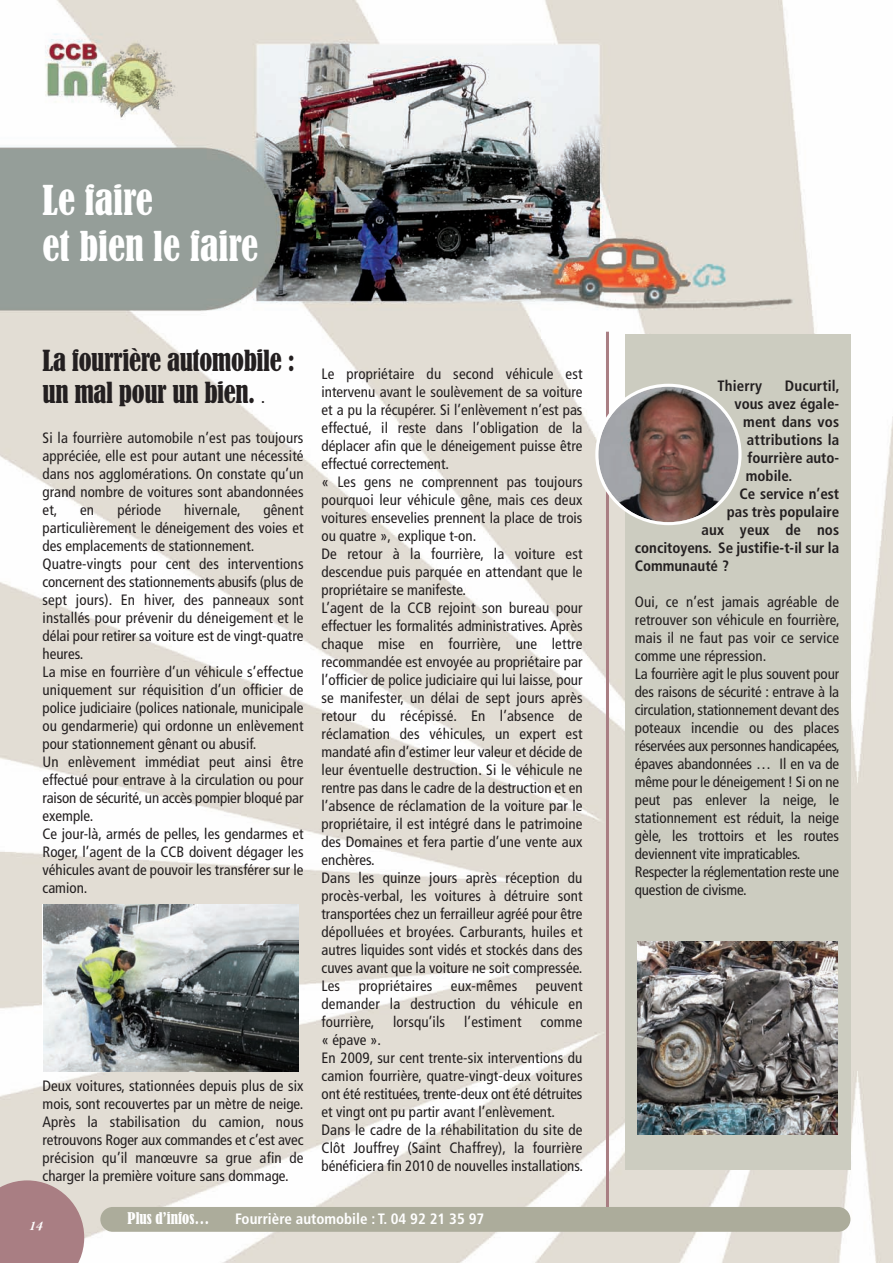
<style>
.page{position:relative;width:893px;height:1263px;background:#fff}
.page>*{position:absolute;margin:0;border:0;box-sizing:border-box;transform-origin:0 0}
.t1{font:condensed 38.25px/45.9px "Bernard";color:#fff}
.t2{font:condensed 27px/32.4px "Bernard";letter-spacing:-.015em;color:#231f20}
.t3{font:condensed 15px/18px "Frutiger";color:#231f20}
.t4{font:700 condensed 15px "Frutiger";color:#231f20}
.t5{font:700 condensed 15px "Frutiger";color:#fff}
.t6{font:condensed 15px "Bernard";color:#fff}
.t7{font:italic 700 13.5px "Garamond Premr Pro";color:#fff}
.s1{font-family:"Frutiger";font-weight:700;font-size:15px}
</style>
<div class="page">
<img style="left:0;top:0;width:893px;height:1263px">
<svg style="left:0;top:1180px;width:84px;height:83px;background:#af898c"></svg>
<hr style="left:606px;top:332px;width:3px;height:888px;background:#a97e83">
<div style="left:625px;top:334px;width:225px;height:835px;background:#ccccc0"></div>
<img style="left:43px;top:904px;width:255px;height:167px">
<svg style="left:595px;top:384px;width:147px;height:141px"></svg>
<img style="left:637px;top:941px;width:201px;height:193px">
<div style="left:100px;top:1207px;width:750px;height:25px;background:#acac9b;border-radius:12px"></div>
<h1 class="t1" style="left:43px;top:179px;width:217px">Le faire<br>et bien le faire</h1>
<h2 class="t2" style="left:43px;top:345px;width:254px">La fourrière automobile : un mal pour un bien. <span class="s1">.</span></h2>
<p class="t3" style="left:43px;top:430px;width:263px;text-align:justify">Si la fourrière automobile n’est pas toujours appréciée, elle est pour autant une nécessité dans nos agglomérations. On constate qu’un grand nombre de voitures sont abandonnées et,</p>
<p class="t3" style="left:80px;top:502px;width:16px">en</p>
<p class="t3" style="left:117px;top:502px;width:45px">période</p>
<p class="t3" style="left:184px;top:502px;width:58px">hivernale,</p>
<p class="t3" style="left:43px;top:502px;width:263px;text-indent:221px">gênent particulièrement le déneigement des voies et des emplacements de stationnement.<br>Quatre-vingts pour cent des interventions concernent des stationnements abusifs (plus de sept jours). En hiver, des panneaux sont installés pour prévenir du déneigement et le délai pour retirer sa voiture est de vingt-quatre heures.<br>La mise en fourrière d’un véhicule s’effectue uniquement sur réquisition d’un officier de police judiciaire (polices nationale, municipale ou gendarmerie) qui ordonne un enlèvement pour stationnement gênant ou abusif.<br>Un enlèvement immédiat peut ainsi être effectué pour entrave à la circulation ou pour raison de sécurité, un accès pompier bloqué par exemple.<br>Ce jour-là, armés de pelles, les gendarmes et Roger, l’agent de la CCB doivent dégager les véhicules avant de pouvoir les transférer sur le camion.</p>
<p class="t3" style="left:43px;top:1078px;width:263px;text-align:justify">Deux voitures, stationnées depuis plus de six mois, sont recouvertes par un mètre de neige.<br>Après la stabilisation du camion, nous retrouvons Roger aux commandes et c’est avec précision qu’il manœuvre sa grue afin de charger la première voiture sans dommage.</p>
<p class="t3" style="left:322px;top:366px;width:263px">Le propriétaire du second véhicule est intervenu avant le soulèvement de sa voiture et a pu la récupérer. Si l’enlèvement n’est pas effectué, il reste dans l’obligation de la déplacer afin que le déneigement puisse être effectué correctement.<br>« Les gens ne comprennent pas toujours pourquoi leur véhicule gêne, mais ces deux voitures ensevelies prennent la place de trois ou quatre », explique t-on.<br>De retour à la fourrière, la voiture est descendue puis parquée en attendant que le propriétaire se manifeste.<br>L’agent de la CCB rejoint son bureau pour effectuer les formalités administratives. Après chaque mise en fourrière, une lettre recommandée est envoyée au propriétaire par l’officier de police judiciaire qui lui laisse, pour se manifester, un délai de sept jours après retour du récépissé. En l’absence de réclamation des véhicules, un expert est mandaté afin d’estimer leur valeur et décide de leur éventuelle destruction. Si le véhicule ne rentre pas dans le cadre de la destruction et en l’absence de réclamation de la voiture par le propriétaire, il est intégré dans le patrimoine des Domaines et fera partie d’une vente aux enchères.<br>Dans les quinze jours après réception du procès-verbal, les voitures à détruire sont transportées chez un ferrailleur agréé pour être dépolluées et broyées. Carburants, huiles et autres liquides sont vidés et stockés dans des cuves avant que la voiture ne soit compressée.<br>Les propriétaires eux-mêmes peuvent demander la destruction du véhicule en fourrière, lorsqu’ils</p>
<p class="t3" style="left:464px;top:1014px;width:59px">l’estiment</p>
<p class="t3" style="left:541px;top:1014px;width:43px">comme</p>
<p class="t3" style="left:322px;top:1032px;width:263px">« épave ».<br>En 2009, sur cent trente-six interventions du camion fourrière, quatre-vingt-deux voitures ont été restituées, trente-deux ont été détruites et vingt ont pu partir avant l’enlèvement.<br>Dans le cadre de la réhabilitation du site de Clôt Jouffrey (Saint Chaffrey), la fourrière bénéficiera fin 2010 de nouvelles installations.</p>
<p class="t7" style="left:29px;top:1221px;width:15px">14</p>
<p class="t6" style="left:128px;top:1210px;width:83px">Plus d’infos…</p>
<p class="t5" style="left:235px;top:1212px;width:251px">Fourrière automobile : T. 04 92 21 35 97</p>
<p class="t4" style="left:717px;top:380px;width:46px">Thierry</p>
<p class="t4" style="left:785px;top:380px;width:56px">Ducurtil,</p>
<p class="t4" style="left:734px;top:398px;width:106px">vous avez égale-</p>
<p class="t4" style="left:743px;top:416px;width:98px">ment dans vos</p>
<p class="t4" style="left:747px;top:434px;width:94px">attributions la</p>
<p class="t4" style="left:748px;top:452px;width:93px">fourrière auto-</p>
<p class="t4" style="left:746px;top:470px;width:48px">mobile.</p>
<p class="t4" style="left:739px;top:488px;width:101px">Ce service n’est</p>
<p class="t4" style="left:727px;top:506px;width:114px">pas très populaire</p>
<p class="t4" style="left:702px;top:524px;width:139px">aux yeux de nos</p>
<p class="t4" style="left:635px;top:542px;width:206px">concitoyens. Se justifie-t-il sur la</p>
<p class="t4" style="left:635px;top:560px;width:96px">Communauté ?</p>
<p class="t3" style="left:635px;top:594px;width:206px">Oui, ce n’est jamais agréable de retrouver son véhicule en fourrière, mais il ne faut pas voir ce service comme une répression.<br>La fourrière agit le plus souvent pour des raisons de sécurité : entrave à la circulation, stationnement devant des poteaux incendie ou des places réservées aux personnes handicapées, épaves abandonnées … Il en va de même pour le déneigement ! Si on ne peut pas enlever la neige, le stationnement est réduit, la neige gèle, les trottoirs et les routes deviennent vite impraticables.<br>Respecter la réglementation reste une question de civisme.</p>
</div>
